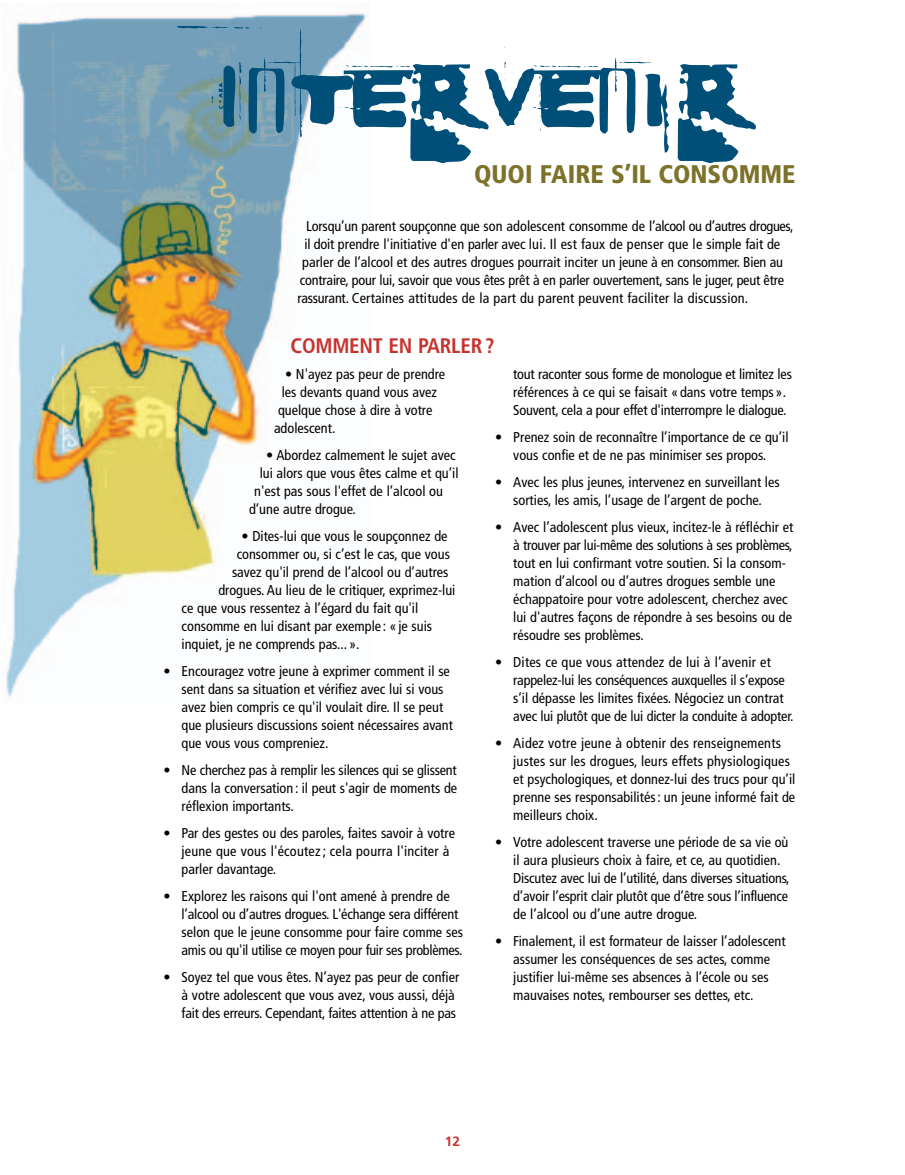
<style>
.page{position:relative;width:905px;height:1175px;background:#fff}
.page>*{position:absolute;margin:0;border:0;box-sizing:border-box;transform-origin:0 0}
.t1{font:142.5px "Glue";color:#004f78}
.t2{font:900 condensed 25.5px "Frutiger";color:#7d7229}
.t3{font:700 condensed 21px "Frutiger";letter-spacing:-.01em;color:#c6322d}
.t4{font:condensed 14.25px/18px "Frutiger";color:#000}
.t5{font:700 13.5px "Frutiger";color:#c6322d}
.s1{font-size:165px}
.s2{font-size:127.5px}
</style>
<div class="page">
<img style="left:6px;top:13px;width:360px;height:684px">
<h1 class="t1" style="left:220px;top:-6px;width:532px"><span class="s1">i</span>NTE<span class="s2">R</span>VENI<span class="s2">R</span></h1>
<h2 class="t2" style="left:474px;top:164px;width:323px">QUOI FAIRE S’IL CONSOMME</h2>
<p class="t4" style="left:306px;top:218px;width:489px">Lorsqu’un parent soupçonne que son adolescent consomme de l’alcool ou d’autres drogues,</p>
<p class="t4" style="left:304px;top:236px;width:477px">il doit prendre l'initiative d'en parler avec lui. Il est faux de penser que le simple fait de</p>
<p class="t4" style="left:302px;top:254px;width:482px">parler de l’alcool et des autres drogues pourrait inciter un jeune à en consommer. Bien au</p>
<p class="t4" style="left:300px;top:272px;width:485px">contraire, pour lui, savoir que vous êtes prêt à en parler ouvertement, sans le juger, peut être</p>
<p class="t4" style="left:297px;top:290px;width:452px">rassurant. Certaines attitudes de la part du parent peuvent faciliter la discussion.</p>
<h3 class="t3" style="left:290px;top:337px;width:205px">COMMENT EN PARLER?</h3>
<p class="t4" style="left:285px;top:366px;width:162px">• N'ayez pas peur de prendre</p>
<p class="t4" style="left:282px;top:384px;width:157px">les devants quand vous avez</p>
<p class="t4" style="left:278px;top:402px;width:156px">quelque chose à dire à votre</p>
<p class="t4" style="left:274px;top:420px;width:63px">adolescent.</p>
<p class="t4" style="left:266px;top:447px;width:191px">• Abordez calmement le sujet avec</p>
<p class="t4" style="left:260px;top:465px;width:200px">lui alors que vous êtes calme et qu’il</p>
<p class="t4" style="left:254px;top:483px;width:190px">n'est pas sous l'effet de l’alcool ou</p>
<p class="t4" style="left:249px;top:501px;width:108px">d’une autre drogue.</p>
<p class="t4" style="left:241px;top:528px;width:207px">• Dites-lui que vous le soupçonnez de</p>
<p class="t4" style="left:237px;top:546px;width:215px">consommer ou, si c’est le cas, que vous</p>
<p class="t4" style="left:232px;top:564px;width:218px">savez qu'il prend de l’alcool ou d’autres</p>
<p class="t4" style="left:218px;top:582px;width:239px">drogues. Au lieu de le critiquer, exprimez-lui</p>
<p class="t4" style="left:181px;top:600px;width:238px">ce que vous ressentez à l’égard du fait qu'il</p>
<p class="t4" style="left:181px;top:618px;width:252px">consomme en lui disant par exemple : «je suis</p>
<p class="t4" style="left:182px;top:636px;width:179px">inquiet, je ne comprends pas... ».</p>
<p class="t4" style="left:182px;top:663px;width:273px;text-indent:-18px">• Encouragez votre jeune à exprimer comment il se sent dans sa situation et vérifiez avec lui si vous avez bien compris ce qu'il voulait dire. Il se peut que plusieurs discussions soient nécessaires avant que vous vous compreniez.</p>
<p class="t4" style="left:182px;top:762px;width:277px;text-align:justify;text-indent:-18px">• Ne cherchez pas à remplir les silences qui se glissent dans la conversation: il peut s'agir de moments de réflexion importants.</p>
<p class="t4" style="left:182px;top:825px;width:275px;text-indent:-18px">• Par des gestes ou des paroles, faites savoir à votre jeune que vous l'écoutez; cela pourra l'inciter à parler davantage.</p>
<p class="t4" style="left:182px;top:888px;width:283px;text-indent:-18px">• Explorez les raisons qui l'ont amené à prendre de l’alcool ou d’autres drogues. L'échange sera différent selon que le jeune consomme pour faire comme ses amis ou qu'il utilise ce moyen pour fuir ses problèmes.</p>
<p class="t4" style="left:182px;top:969px;width:279px;text-indent:-18px">• Soyez tel que vous êtes. N’ayez pas peur de confier à votre adolescent que vous avez, vous aussi, déjà fait des erreurs. Cependant, faites attention à ne pas</p>
<p class="t4" style="left:513px;top:366px;width:280px">tout raconter sous forme de monologue et limitez les références à ce qui se faisait « dans votre temps ».<br>Souvent, cela a pour effet d'interrompre le dialogue.</p>
<p class="t4" style="left:495px;top:429px;width:295px;text-align:center">• Prenez soin de reconnaître l’importance de ce qu’il vous confie et de ne pas minimiser ses propos.</p>
<p class="t4" style="left:495px;top:474px;width:286px;text-align:center">• Avec les plus jeunes, intervenez en surveillant les sorties, les amis, l’usage de l’argent de poche.</p>
<p class="t4" style="left:513px;top:519px;width:282px;text-indent:-18px">• Avec l’adolescent plus vieux, incitez-le à réfléchir et à trouver par lui-même des solutions à ses problèmes, tout en lui confirmant votre soutien. Si la consom&shy;mation d’alcool ou d’autres drogues semble une échappatoire pour votre adolescent, cherchez avec lui d'autres façons de répondre à ses besoins ou de résoudre ses problèmes.</p>
<p class="t4" style="left:513px;top:654px;width:282px;text-indent:-18px">• Dites ce que vous attendez de lui à l’avenir et rappelez-lui les conséquences auxquelles il s’expose s’il dépasse les limites fixées. Négociez un contrat avec lui plutôt que de lui dicter la conduite à adopter.</p>
<p class="t4" style="left:513px;top:735px;width:283px;text-indent:-18px">• Aidez votre jeune à obtenir des renseignements justes sur les drogues, leurs effets physiologiques et psychologiques, et donnez-lui des trucs pour qu’il prenne ses responsabilités: un jeune informé fait de meilleurs choix.</p>
<p class="t4" style="left:513px;top:834px;width:278px;text-indent:-18px">• Votre adolescent traverse une période de sa vie où il aura plusieurs choix à faire, et ce, au quotidien.<br>Discutez avec lui de l’utilité, dans diverses situations, d’avoir l’esprit clair plutôt que d’être sous l’influence de l’alcool ou d’une autre drogue.</p>
<p class="t4" style="left:513px;top:933px;width:274px;text-indent:-18px">• Finalement, il est formateur de laisser l’adolescent assumer les conséquences de ses actes, comme justifier lui-même ses absences à l’école ou ses mauvaises notes, rembourser ses dettes, etc.</p>
<p class="t5" style="left:445px;top:1136px;width:17px">12</p>
</div>
